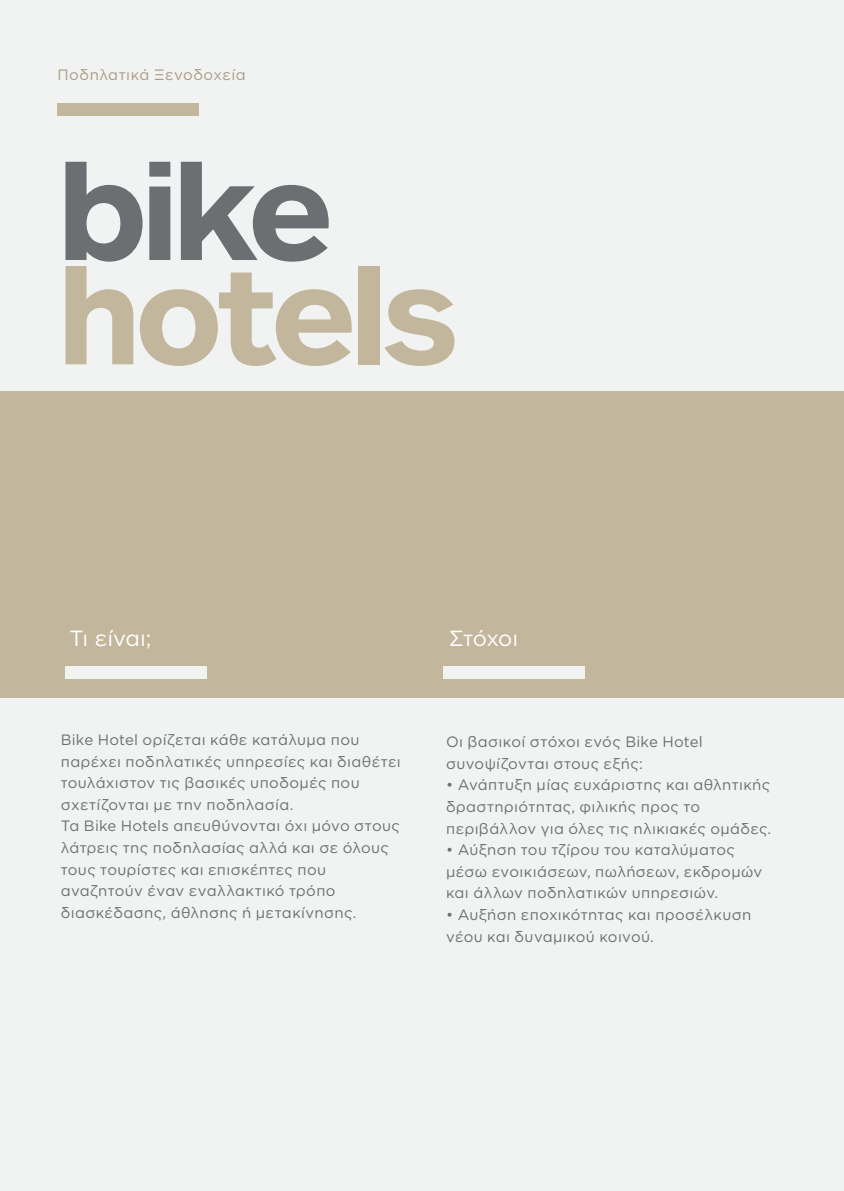
<style>
.page{position:relative;width:844px;height:1191px;background:#fff}
.page>*{position:absolute;margin:0;border:0;box-sizing:border-box;transform-origin:0 0}
.t1{font:700 137.55px "ARS Maquette Tr";letter-spacing:-.04em;color:#c2b69c}
.t2{font:700 137.55px "ARS Maquette Tr";color:#6d6e71}
.t3{font:21.88px "Gotham Greek";letter-spacing:-.025em;color:#fff}
.t4{font:15.05px/21.5px "Gotham Greek";letter-spacing:.025em;color:#6d6e71}
.t5{font:15.05px "Gotham Greek";letter-spacing:.035em;color:#ab9b84}
</style>
<div class="page">
<div style="left:0;top:0;width:843px;height:1191px;background:#f1f2f2"></div>
<div style="left:0;top:392px;width:843px;height:306px;background:#c2b69c"></div>
<div style="left:57px;top:103px;width:142px;height:13px;background:#c2b69c"></div>
<div style="left:65px;top:666px;width:142px;height:12px;background:#f1f2f2"></div>
<div style="left:443px;top:666px;width:141px;height:12px;background:#f1f2f2"></div>
<p class="t5" style="left:57px;top:66px;width:190px">Ποδηλατικά Ξενοδοχεία</p>
<h1 class="t2" style="left:57px;top:142px;width:277px">bike</h1>
<h1 class="t1" style="left:57px;top:247px;width:402px">hotels</h1>
<h2 class="t3" style="left:70px;top:625px;width:83px">Τι είναι;</h2>
<h2 class="t3" style="left:449px;top:625px;width:71px">Στόχοι</h2>
<p class="t4" style="left:61px;top:728px;width:341px">Bike Hotel ορίζεται κάθε κατάλυμα που παρέχει ποδηλατικές υπηρεσίες και διαθέτει τουλάχιστον τις βασικές υποδομές που σχετίζονται με την ποδηλασία.<br>Τα Bike Hotels απευθύνονται όχι μόνο στους λάτρεις της ποδηλασίας αλλά και σε όλους τους τουρίστες και επισκέπτες που αναζητούν έναν εναλλακτικό τρόπο διασκέδασης, άθλησης ή μετακίνησης.</p>
<p class="t4" style="left:446px;top:730px;width:258px">Οι βασικοί στόχοι ενός Bike Hotel συνοψίζονται στους εξής:</p>
<p class="t4" style="left:446px;top:774px;width:326px">• Ανάπτυξη μίας ευχάριστης και αθλητικής δραστηριότητας, φιλικής προς το περιβάλλον για όλες τις ηλικιακές ομάδες.</p>
<p class="t4" style="left:446px;top:838px;width:318px">• Αύξηση του τζίρου του καταλύματος μέσω ενοικιάσεων, πωλήσεων, εκδρομών και άλλων ποδηλατικών υπηρεσιών.</p>
<p class="t4" style="left:446px;top:903px;width:307px">• Αυξήση εποχικότητας και προσέλκυση νέου και δυναμικού κοινού.</p>
</div>
